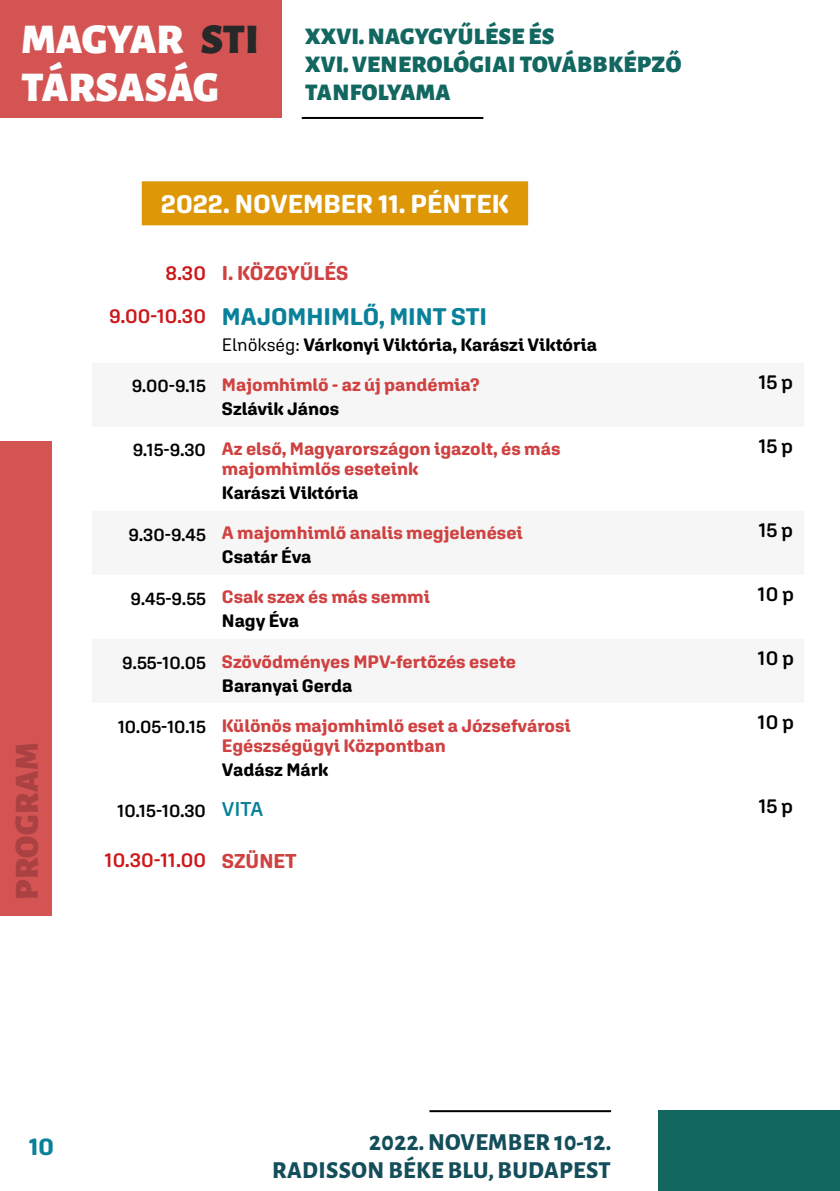
<style>
.page{position:relative;width:840px;height:1191px;background:#fff}
.page>*{position:absolute;margin:0;border:0;box-sizing:border-box;transform-origin:0 0}
.t1{font:900 42.6px/48.6px "Alegreya Sans";color:#fdfefd}
.t2{font:900 34px "Alegreya Sans";letter-spacing:.015em;color:#aa4142}
.t3{font:700 26px "Aglet Sans";color:#fff}
.t4{font:900 24px/28px "Alegreya Sans";letter-spacing:.015em;color:#126761}
.t5{font:800 24px/28px "Alegreya Sans";letter-spacing:.015em;color:#134e5a;text-align:right}
.t6{font:700 24px "Aglet Sans";color:#09819b}
.t7{font:600 20px "Aglet Sans";color:#000}
.t8{font:600 20px "Aglet Sans";color:#cd1719}
.t9{font:700 20px "Aglet Sans";letter-spacing:-.005em;color:#d04141}
.t10{font:700 18px/24px "Aglet Sans";color:#d04141}
.t11{font:700 18px "Aglet Sans";color:#000}
.t12{font:600 18px "Aglet Sans";color:#000}
.s1{color:#282828}
.s2{font-weight:600;color:#cd1719}
.s3{font-weight:600;font-size:20px;color:#cd1719}
.s4{font-weight:400}
.s5{font-weight:600;color:#000}
.s6{color:#000}
.s7{font-size:20px;color:#09819b}
.s8{font-weight:700;color:#d04141}
</style>
<div class="page">
<hr style="left:301px;top:117px;width:182px;height:2px;background:#000">
<hr style="left:429px;top:1110px;width:181px;height:2px;background:#000">
<div style="left:658px;top:1110px;width:181px;height:81px;background:#126761"></div>
<hr style="left:839px;top:1110px;width:1px;height:81px;background:#126761">
<div style="left:0;top:0;width:282px;height:118px;background:#d45454"></div>
<div style="left:0;top:441px;width:52px;height:475px;background:#d45454"></div>
<div style="left:142px;top:181px;width:386px;height:44px;background:#dd9707"></div>
<h1 class="t1" style="left:21px;top:11px;width:239px">MAGYAR <span class="s1">STI<br></span>TÁRSASÁG</h1>
<h3 class="t4" style="left:305px;top:20px;width:377px">XXVI. NAGYGYŰLÉSE ÉS<br>XVI. VENEROLÓGIAI TOVÁBBKÉPZŐ<br>TANFOLYAMA</h3>
<h3 class="t3" style="left:161px;top:189px;width:348px">2022. NOVEMBER 11. PÉNTEK</h3>
<h2 class="t2" style="left:0;top:900px;width:159px;rotate:-90deg">PROGRAM</h2>
<p class="t9" style="left:165px;top:261px;width:184px"><span class="s2">8.30</span> I. KÖZGYŰLÉS</p>
<h3 class="t6" style="left:109px;top:303px;width:379px"><span class="s3">9.00-10.30</span> MAJOMHIMLŐ, MINT STI</h3>
<p class="t11" style="left:222px;top:334px;width:376px"><span class="s4">Elnökség:</span> Várkonyi Viktória, Karászi Viktória</p>
<p class="t10" style="left:222px;top:373px;width:259px;text-indent:-90px"><span class="s5">9.00-9.15</span> Majomhimlő - az új pandémia?<br><span class="s6">Szlávik János</span></p>
<p class="t7" style="left:758px;top:370px;width:36px">15 p</p>
<p class="t10" style="left:222px;top:439px;width:340px;line-height:20px;text-indent:-89px"><span class="s5">9.15-9.30</span> Az első, Magyarországon igazolt, és más majomhimlős eseteink</p>
<p class="t11" style="left:222px;top:482px;width:138px">Karászi Viktória</p>
<p class="t7" style="left:758px;top:434px;width:36px">15 p</p>
<p class="t10" style="left:222px;top:521px;width:302px;text-indent:-93px"><span class="s5">9.30-9.45</span> A majomhimlő analis megjelenései<br><span class="s6">Csatár Éva</span></p>
<p class="t7" style="left:758px;top:518px;width:36px">15 p</p>
<p class="t10" style="left:222px;top:585px;width:209px;text-indent:-91px"><span class="s5">9.45-9.55</span> Csak szex és más semmi<br><span class="s6">Nagy Éva</span></p>
<p class="t7" style="left:757px;top:582px;width:38px">10 p</p>
<p class="t10" style="left:222px;top:649px;width:295px;text-indent:-100px"><span class="s5">9.55-10.05</span> Szövõdményes MPV-fertõzés esete<br><span class="s6">Baranyai Gerda</span></p>
<p class="t7" style="left:757px;top:646px;width:38px">10 p</p>
<p class="t10" style="left:222px;top:715px;width:350px;line-height:20px;text-indent:-104px"><span class="s5">10.05-10.15</span> Különös majomhimlő eset a Józsefvárosi<br>Egészségügyi Központban</p>
<p class="t11" style="left:222px;top:758px;width:108px">Vadász Márk</p>
<p class="t7" style="left:757px;top:710px;width:38px">10 p</p>
<p class="t12" style="left:117px;top:799px;width:148px">10.15-10.30 <span class="s7">VITA</span></p>
<p class="t7" style="left:758px;top:794px;width:36px">15 p</p>
<p class="t8" style="left:104px;top:848px;width:193px">10.30-11.00 <span class="s8">SZÜNET</span></p>
<h3 class="t6" style="left:29px;top:1132px;width:27px">10</h3>
<h3 class="t5" style="left:272px;top:1126px;width:340px">2022. NOVEMBER 10-12.<br>RADISSON BÉKE BLU, BUDAPEST</h3>
</div>
